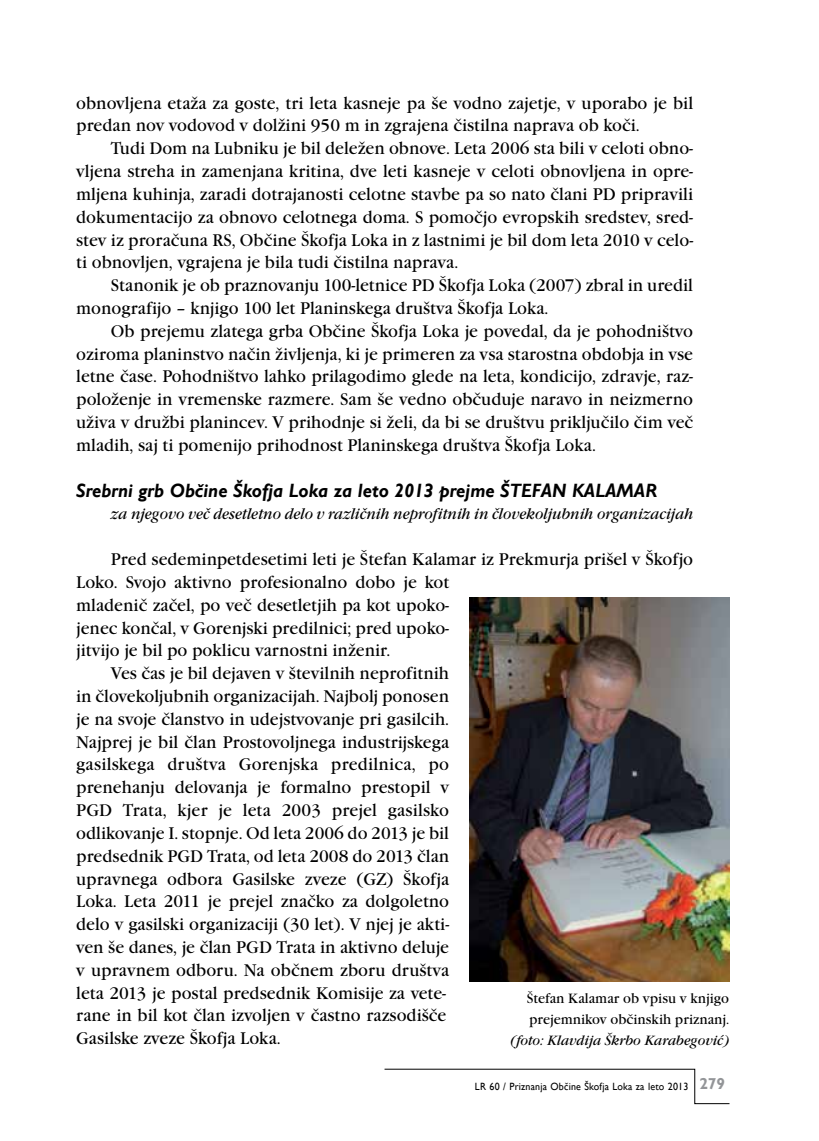
<style>
.page{position:relative;width:819px;height:1141px;background:#fff}
.page>*{position:absolute;margin:0;border:0;box-sizing:border-box;transform-origin:0 0}
.t1{font:italic 700 19.25px "Gill Sans";color:#000;scale:.95 1}
.t2{font:17.5px/22.8px "Garamond Itc TEE";color:#000;scale:.95 1}
.t3{font:italic 15.75px "Garamond Itc TEE";color:#000;scale:.92 1}
.t4{font:14px/21px "Garamond Itc TEE";color:#000;scale:.95 1}
.t5{font:italic 14px "Garamond Itc TEE";color:#000;scale:.95 1}
.t6{font:10.5px "Gill Sans";letter-spacing:.02em;color:#000;scale:.95 1}
.s1{font-weight:700;font-size:15.75px;color:#939598}
</style>
<div class="page">
<svg style="left:384px;top:1069px;width:346px;height:35px"></svg>
<img style="left:469px;top:597px;width:260px;height:384px">
<p class="t2" style="left:76px;top:92px;width:651px">obnovljena etaža za goste, tri leta kasneje pa še vodno zajetje, v uporabo je bil predan nov vodovod v dolžini 950 m in zgrajena čistilna naprava ob koči.</p>
<p class="t2" style="left:76px;top:137px;width:651px;text-align:justify;text-indent:35px">Tudi Dom na Lubniku je bil deležen obnove. Leta 2006 sta bili v celoti obno&shy;vljena streha in zamenjana kritina, dve leti kasneje v celoti obnovljena in opre&shy;mljena kuhinja, zaradi dotrajanosti celotne stavbe pa so nato člani PD pripravili dokumentacijo za obnovo celotnega doma. S pomočjo evropskih sredstev, sred&shy;stev iz proračuna RS, Občine Škofja Loka in z lastnimi je bil dom leta 2010 v celo&shy;ti obnovljen, vgrajena je bila tudi čistilna naprava.</p>
<p class="t2" style="left:76px;top:274px;width:651px;text-indent:35px">Stanonik je ob praznovanju 100-letnice PD Škofja Loka (2007) zbral in uredil monografijo – knjigo 100 let Planinskega društva Škofja Loka.</p>
<p class="t2" style="left:76px;top:320px;width:651px;text-align:justify;text-indent:35px">Ob prejemu zlatega grba Občine Škofja Loka je povedal, da je pohodništvo oziroma planinstvo način življenja, ki je primeren za vsa starostna obdobja in vse letne čase. Pohodništvo lahko prilagodimo glede na leta, kondicijo, zdravje, raz&shy;položenje in vremenske razmere. Sam še vedno občuduje naravo in neizmerno uživa v družbi planincev. V prihodnje si želi, da bi se društvu priključilo čim več mladih, saj ti pomenijo prihodnost Planinskega društva Škofja Loka.</p>
<p class="t1" style="left:76px;top:479px;width:613px">Srebrni grb Občine Škofja Loka za leto 2013 prejme ŠTEFAN KALAMAR</p>
<p class="t3" style="left:111px;top:505px;width:634px">za njegovo več desetletno delo v različnih neprofitnih in človekoljubnih organizacijah</p>
<p class="t2" style="left:111px;top:548px;width:614px">Pred sedeminpetdesetimi leti je Štefan Kalamar iz Prekmurja prišel v Škofjo</p>
<p class="t2" style="left:76px;top:571px;width:394px">Loko. Svojo aktivno profesionalno dobo je kot</p>
<p class="t2" style="left:76px;top:594px;width:394px">mladenič začel, po več desetletjih pa kot upoko-</p>
<p class="t2" style="left:76px;top:616px;width:394px">jenec končal, v Gorenjski predilnici; pred upoko-</p>
<p class="t2" style="left:76px;top:639px;width:332px">jitvijo je bil po poklicu varnostni inženir.</p>
<p class="t2" style="left:111px;top:662px;width:357px">Ves čas je bil dejaven v številnih neprofitnih</p>
<p class="t2" style="left:76px;top:685px;width:394px">in človekoljubnih organizacijah. Najbolj ponosen</p>
<p class="t2" style="left:76px;top:708px;width:394px">je na svoje članstvo in udejstvovanje pri gasilcih.</p>
<p class="t2" style="left:76px;top:731px;width:394px">Najprej je bil član Prostovoljnega industrijskega</p>
<p class="t2" style="left:76px;top:753px;width:394px">gasilskega društva Gorenjska predilnica, po</p>
<p class="t2" style="left:76px;top:776px;width:394px">prenehanju delovanja je formalno prestopil v</p>
<p class="t2" style="left:76px;top:799px;width:394px">PGD Trata, kjer je leta 2003 prejel gasilsko</p>
<p class="t2" style="left:76px;top:822px;width:394px">odlikovanje I. stopnje. Od leta 2006 do 2013 je bil</p>
<p class="t2" style="left:76px;top:845px;width:394px">predsednik PGD Trata, od leta 2008 do 2013 član</p>
<p class="t2" style="left:76px;top:867px;width:394px">upravnega odbora Gasilske zveze (GZ) Škofja</p>
<p class="t2" style="left:76px;top:890px;width:394px">Loka. Leta 2011 je prejel značko za dolgoletno</p>
<p class="t2" style="left:76px;top:913px;width:394px">delo v gasilski organizaciji (30 let). V njej je akti-</p>
<p class="t2" style="left:76px;top:936px;width:394px">ven še danes, je član PGD Trata in aktivno deluje</p>
<p class="t2" style="left:76px;top:959px;width:394px">v upravnem odboru. Na občnem zboru društva</p>
<p class="t2" style="left:76px;top:982px;width:391px">leta 2013 je postal predsednik Komisije za vete-</p>
<p class="t2" style="left:76px;top:1004px;width:391px">rane in bil kot član izvoljen v častno razsodišče</p>
<p class="t2" style="left:76px;top:1027px;width:217px">Gasilske zveze Škofja Loka.</p>
<p class="t4" style="left:526px;top:988px;width:214px">Štefan Kalamar ob vpisu v knjigo prejemnikov občinskih priznanj.</p>
<p class="t5" style="left:510px;top:1033px;width:231px">(foto: Klavdija Škrbo Karabegović)</p>
<p class="t6" style="left:475px;top:1080px;width:265px">LR 60 / Priznanja Občine Škofja Loka za leto 2013 <span class="s1">279</span></p>
</div>
